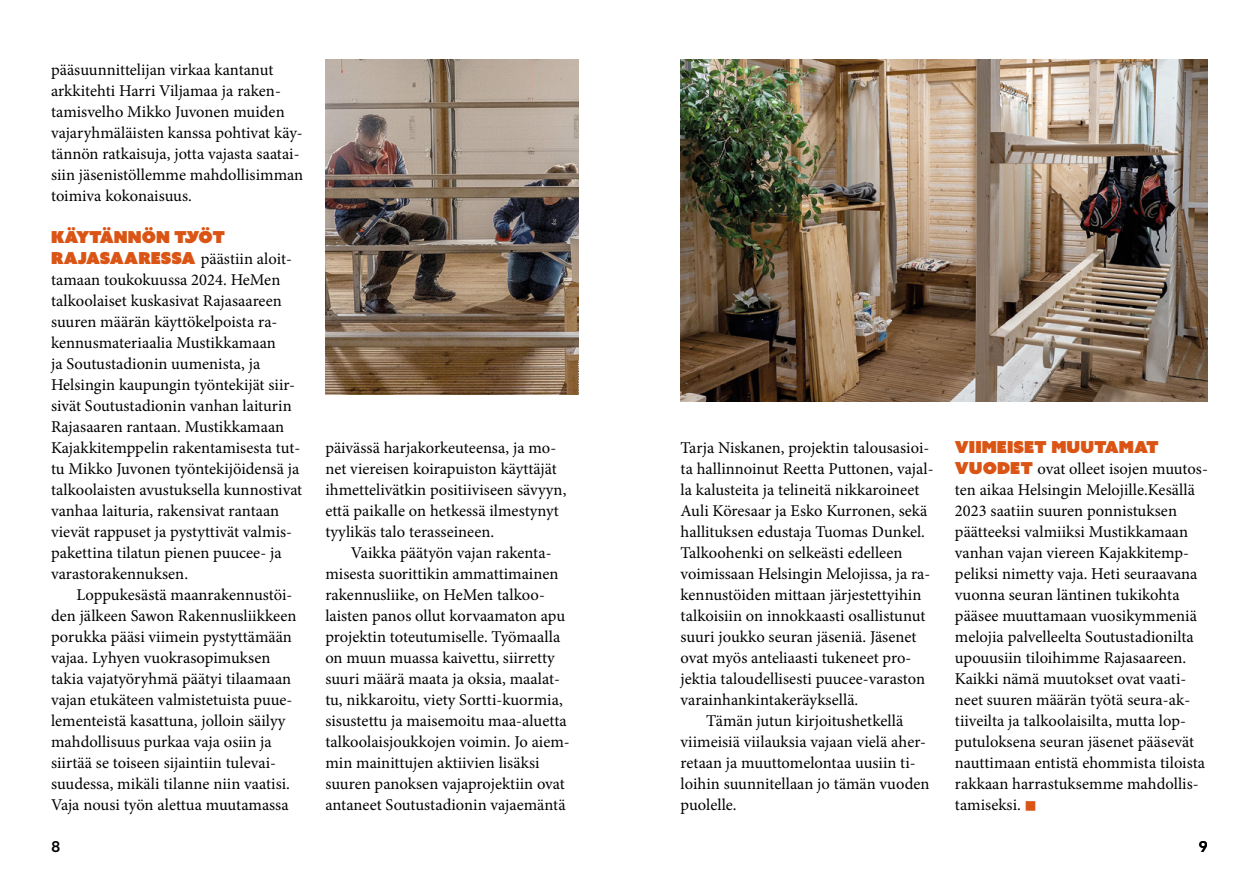
<style>
.page{position:relative;width:1259px;height:893px;background:#fff}
.page>*{position:absolute;margin:0;border:0;box-sizing:border-box;transform-origin:0 0}
.t1{font:16.5px/21px "Minion Pro";color:#000}
.t2{font:16.5px "Azo Sans Uber";letter-spacing:.005em;color:#da5515}
.t3{font:500 15px "Azo Sans";color:#000}
.s1{font-family:"Azo Sans Uber";color:#da5515}
.s2{color:#da5515}
</style>
<div class="page">
<img style="left:680px;top:60px;width:528px;height:341px">
<img style="left:325px;top:60px;width:253px;height:334px">
<p class="t1" style="left:51px;top:59px;width:254px">pääsuunnittelijan virkaa kantanut arkkitehti Harri Viljamaa ja raken&shy;tamisvelho Mikko Juvonen muiden vajaryhmäläisten kanssa pohtivat käy&shy;tännön ratkaisuja, jotta vajasta saatai&shy;siin jäsenistöllemme mahdollisimman toimiva kokonaisuus.</p>
<p class="t2" style="left:51px;top:226px;width:176px">KÄYTÄNNÖN TYÖT</p>
<p class="t1" style="left:51px;top:248px;width:253px"><span class="s1">RAJASAARESSA</span> päästiin aloit&shy;tamaan toukokuussa 2024. HeMen talkoolaiset kuskasivat Rajasaareen suuren määrän käyttökelpoista ra&shy;kennusmateriaalia Mustikkamaan<br>ja Soutustadionin uumenista, ja Helsingin kaupungin työntekijät siir&shy;sivät Soutustadionin vanhan laiturin Rajasaaren rantaan. Mustikkamaan Kajakkitemppelin rakentamisesta tut&shy;tu Mikko Juvonen työntekijöidensä ja talkoolaisten avustuksella kunnostivat vanhaa laituria, rakensivat rantaan vievät rappuset ja pystyttivät valmis&shy;pakettina tilatun pienen puucee- ja varastorakennuksen.</p>
<p class="t1" style="left:51px;top:584px;width:247px;text-indent:26px">Loppukesästä maanrakennustöi&shy;den jälkeen Sawon Rakennusliikkeen porukka pääsi viimein pystyttämään vajaa. Lyhyen vuokrasopimuksen takia vajatyöryhmä päätyi tilaamaan vajan etukäteen valmistetuista puue&shy;lementeistä kasattuna, jolloin säilyy mahdollisuus purkaa vaja osiin ja siirtää se toiseen sijaintiin tulevai&shy;suudessa, mikäli tilanne niin vaatisi.<br>Vaja nousi työn alettua muutamassa</p>
<p class="t3" style="left:51px;top:837px;width:11px">8</p>
<p class="t1" style="left:325px;top:437px;width:243px">päivässä harjakorkeuteensa, ja mo&shy;net viereisen koirapuiston käyttäjät ihmettelivätkin positiiviseen sävyyn, että paikalle on hetkessä ilmestynyt tyylikäs talo terasseineen.</p>
<p class="t1" style="left:325px;top:542px;width:246px;text-indent:26px">Vaikka päätyön vajan rakenta&shy;misesta suorittikin ammattimainen rakennusliike, on HeMen talkoo&shy;laisten panos ollut korvaamaton apu projektin toteutumiselle. Työmaalla on muun muassa kaivettu, siirretty suuri määrä maata ja oksia, maalat&shy;tu, nikkaroitu, viety Sortti-kuormia, sisustettu ja maisemoitu maa-aluetta talkoolaisjoukkojen voimin. Jo aiem&shy;min mainittujen aktiivien lisäksi suuren panoksen vajaprojektiin ovat antaneet Soutustadionin vajaemäntä</p>
<p class="t1" style="left:680px;top:437px;width:250px">Tarja Niskanen, projektin talousasioi-</p>
<p class="t1" style="left:680px;top:458px;width:254px">ta hallinnoinut Reetta Puttonen, vajal-</p>
<p class="t1" style="left:680px;top:479px;width:240px">la kalusteita ja telineitä nikkaroineet</p>
<p class="t1" style="left:680px;top:500px;width:248px">Auli Köresaar ja Esko Kurronen, sekä</p>
<p class="t1" style="left:680px;top:521px;width:246px">hallituksen edustaja Tuomas Dunkel.</p>
<p class="t1" style="left:680px;top:542px;width:223px">Talkoohenki on selkeästi edelleen</p>
<p class="t1" style="left:680px;top:563px;width:251px">voimissaan Helsingin Melojissa, ja ra-</p>
<p class="t1" style="left:680px;top:584px;width:242px">kennustöiden mittaan järjestettyihin</p>
<p class="t1" style="left:680px;top:605px;width:246px">talkoisiin on innokkaasti osallistunut</p>
<p class="t1" style="left:680px;top:626px;width:238px">suuri joukko seuran jäseniä. Jäsenet</p>
<p class="t1" style="left:680px;top:647px;width:232px">ovat myös anteliaasti tukeneet pro-</p>
<p class="t1" style="left:680px;top:668px;width:246px">jektia taloudellisesti puucee-varaston</p>
<p class="t1" style="left:680px;top:689px;width:179px">varainhankintakeräyksellä.</p>
<p class="t1" style="left:706px;top:710px;width:199px">Tämän jutun kirjoitushetkellä</p>
<p class="t1" style="left:680px;top:731px;width:247px">viimeisiä viilauksia vajaan vielä aher-</p>
<p class="t1" style="left:680px;top:752px;width:237px">retaan ja muuttomelontaa uusiin ti-</p>
<p class="t1" style="left:680px;top:773px;width:250px">loihin suunnitellaan jo tämän vuoden</p>
<p class="t1" style="left:680px;top:794px;width:58px">puolelle.</p>
<p class="t2" style="left:955px;top:436px;width:205px">VIIMEISET MUUTAMAT</p>
<p class="t1" style="left:955px;top:458px;width:254px"><span class="s1">VUODET</span> ovat olleet isojen muutos&shy;ten aikaa Helsingin Melojille.Kesällä 2023 saatiin suuren ponnistuksen päätteeksi valmiiksi Mustikkamaan vanhan vajan viereen Kajakkitemp&shy;peliksi nimetty vaja. Heti seuraavana vuonna seuran läntinen tukikohta pääsee muuttamaan vuosikymmeniä melojia palvelleelta Soutustadionilta upouusiin tiloihimme Rajasaareen.<br>Kaikki nämä muutokset ovat vaati&shy;neet suuren määrän työtä seura-ak&shy;tiiveilta ja talkoolaisilta, mutta lop&shy;putuloksena seuran jäsenet pääsevät nauttimaan entistä ehommista tiloista rakkaan harrastuksemme mahdollis&shy;tamiseksi. <span class="s2">■</span></p>
<p class="t3" style="left:1199px;top:837px;width:10px">9</p>
</div>
